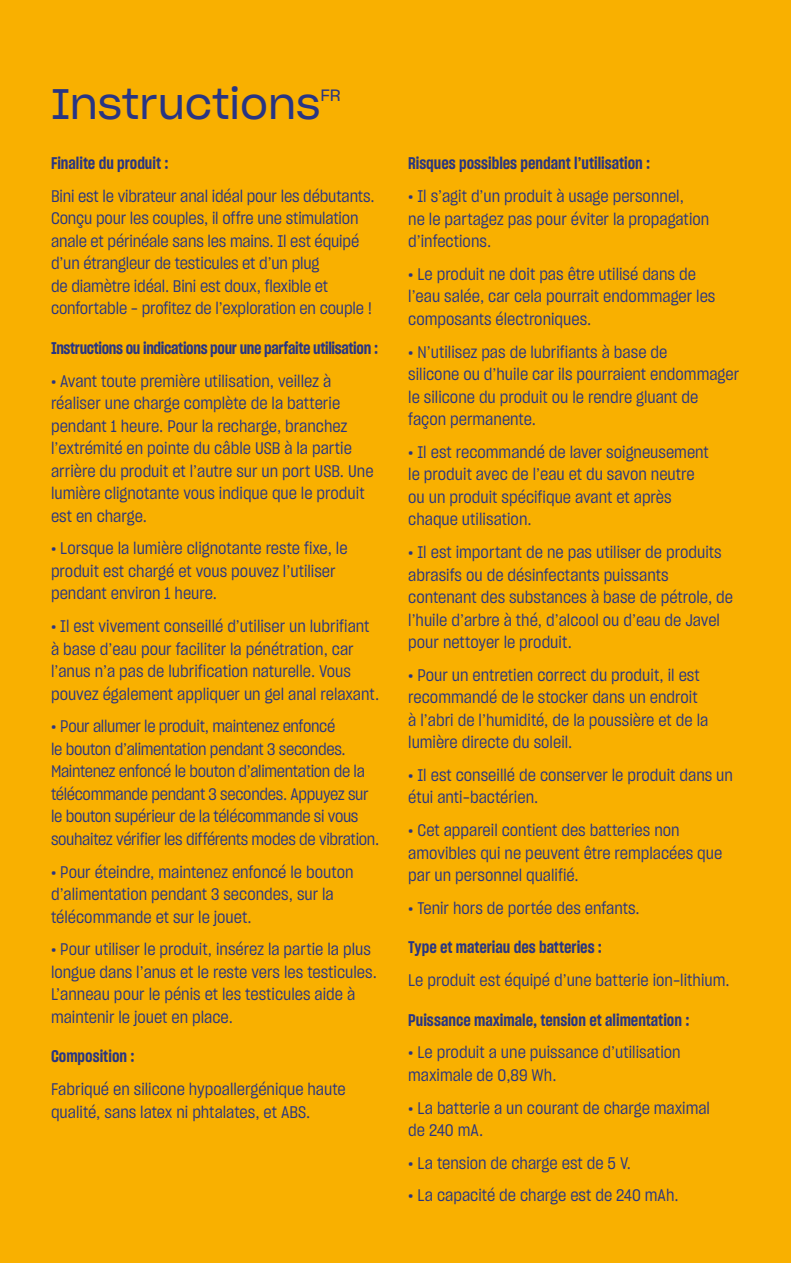
<style>
.page{position:relative;width:791px;height:1263px;background:#f9b000}
.page>*{position:absolute;margin:0;border:0;box-sizing:border-box;transform-origin:0 0}
.t1{font:42px "Sharp Grotesk Book 20";color:#283583}
.t2{font:16.5px/22.5px "Sharp Grotesk Book 16";color:#283583}
.t3{font:16.5px/22.5px "Sharp Grotesk Book 16";letter-spacing:-.02em;color:#283583}
.t4{font:16.5px "Sharp Grotesk Semi Bold 15";color:#283583}
.t5{font:16.5px "Sharp Grotesk Semi Bold 15";letter-spacing:-.02em;color:#283583}
.t6{font:16.2px "Sharp Grotesk Book 20";color:#283583}
.s1{font-family:"Sharp Grotesk Semi Bold 20"}
</style>
<div class="page">
<h1 class="t1" style="left:51px;top:70px;width:271px">Instructions</h1>
<p class="t6" style="left:320px;top:82px;width:22px">FR</p>
<p class="t4" style="left:51px;top:152px;width:119px">Finalite du produit :</p>
<p class="t2" style="left:51px;top:185px;width:325px">Bini est le vibrateur anal idéal pour les débutants.<br>Conçu pour les couples, il offre une stimulation anale et périnéale sans les mains. Il est équipé d’un étrangleur de testicules et d’un plug<br>de diamètre idéal. Bini est doux, flexible et confortable - profitez de l’exploration en couple !</p>
<p class="t5" style="left:51px;top:337px;width:329px">Instructions ou indications pour une parfaite utilisation :</p>
<p class="t2" style="left:51px;top:369px;width:324px"><span class="s1">·</span> Avant toute première utilisation, veillez à réaliser une charge complète de la batterie pendant 1 heure. Pour la recharge, branchez l’extrémité en pointe du câble USB à la partie arrière du produit et l’autre sur un port USB. Une lumière clignotante vous indique que le produit est en charge.</p>
<p class="t2" style="left:51px;top:537px;width:298px"><span class="s1">·</span> Lorsque la lumière clignotante reste fixe, le produit est chargé et vous pouvez l’utiliser pendant environ 1 heure.</p>
<p class="t2" style="left:51px;top:615px;width:330px"><span class="s1">·</span> Il est vivement conseillé d’utiliser un lubrifiant à base d’eau pour faciliter la pénétration, car l’anus n’a pas de lubrification naturelle. Vous pouvez également appliquer un gel anal relaxant.</p>
<p class="t3" style="left:51px;top:715px;width:330px"><span class="s1">·</span> Pour allumer le produit, maintenez enfoncé<br>le bouton d’alimentation pendant 3 secondes.<br>Maintenez enfoncé le bouton d’alimentation de la télécommande pendant 3 secondes. Appuyez sur le bouton supérieur de la télécommande si vous souhaitez vérifier les différents modes de vibration.</p>
<p class="t2" style="left:51px;top:860px;width:304px"><span class="s1">·</span> Pour éteindre, maintenez enfoncé le bouton d’alimentation pendant 3 secondes, sur la télécommande et sur le jouet.</p>
<p class="t2" style="left:51px;top:938px;width:327px"><span class="s1">·</span> Pour utiliser le produit, insérez la partie la plus longue dans l’anus et le reste vers les testicules.<br>L’anneau pour le pénis et les testicules aide à maintenir le jouet en place.</p>
<p class="t4" style="left:51px;top:1045px;width:85px">Composition :</p>
<p class="t2" style="left:51px;top:1078px;width:296px">Fabriqué en silicone hypoallergénique haute qualité, sans latex ni phtalates, et ABS.</p>
<p class="t4" style="left:408px;top:152px;width:244px">Risques possibles pendant l’utilisation :</p>
<p class="t2" style="left:408px;top:185px;width:303px"><span class="s1">·</span> Il s’agit d’un produit à usage personnel,<br>ne le partagez pas pour éviter la propagation d’infections.</p>
<p class="t2" style="left:408px;top:262px;width:309px"><span class="s1">·</span> Le produit ne doit pas être utilisé dans de l’eau salée, car cela pourrait endommager les composants électroniques.</p>
<p class="t2" style="left:408px;top:340px;width:332px"><span class="s1">·</span> N’utilisez pas de lubrifiants à base de<br>silicone ou d’huile car ils pourraient endommager le silicone du produit ou le rendre gluant de façon permanente.</p>
<p class="t2" style="left:408px;top:440px;width:302px"><span class="s1">·</span> Il est recommandé de laver soigneusement le produit avec de l’eau et du savon neutre ou un produit spécifique avant et après chaque utilisation.</p>
<p class="t2" style="left:408px;top:541px;width:326px"><span class="s1">·</span> Il est important de ne pas utiliser de produits abrasifs ou de désinfectants puissants contenant des substances à base de pétrole, de l’huile d’arbre à thé, d’alcool ou d’eau de Javel pour nettoyer le produit.</p>
<p class="t2" style="left:408px;top:663px;width:302px"><span class="s1">·</span> Pour un entretien correct du produit, il est recommandé de le stocker dans un endroit à l’abri de l’humidité, de la poussière et de la lumière directe du soleil.</p>
<p class="t2" style="left:408px;top:764px;width:326px"><span class="s1">·</span> Il est conseillé de conserver le produit dans un étui anti-bactérien.</p>
<p class="t2" style="left:408px;top:819px;width:315px"><span class="s1">·</span> Cet appareil contient des batteries non amovibles qui ne peuvent être remplacées que par un personnel qualifié.</p>
<p class="t2" style="left:408px;top:896px;width:233px"><span class="s1">·</span> Tenir hors de portée des enfants.</p>
<p class="t4" style="left:408px;top:936px;width:195px">Type et materiau des batteries :</p>
<p class="t2" style="left:408px;top:969px;width:323px">Le produit est équipé d’une batterie ion-lithium.</p>
<p class="t4" style="left:408px;top:1008px;width:283px">Puissance maximale, tension et alimentation :</p>
<p class="t2" style="left:408px;top:1041px;width:274px"><span class="s1">·</span> Le produit a une puissance d’utilisation maximale de 0,89 Wh.</p>
<p class="t2" style="left:408px;top:1096px;width:303px"><span class="s1">·</span> La batterie a un courant de charge maximal de 240 mA.</p>
<p class="t2" style="left:408px;top:1146px;width:272px;line-height:32.7px"><span class="s1">·</span> La tension de charge est de 5 V.<br><span class="s1">·</span> La capacité de charge est de 240 mAh.</p>
</div>
